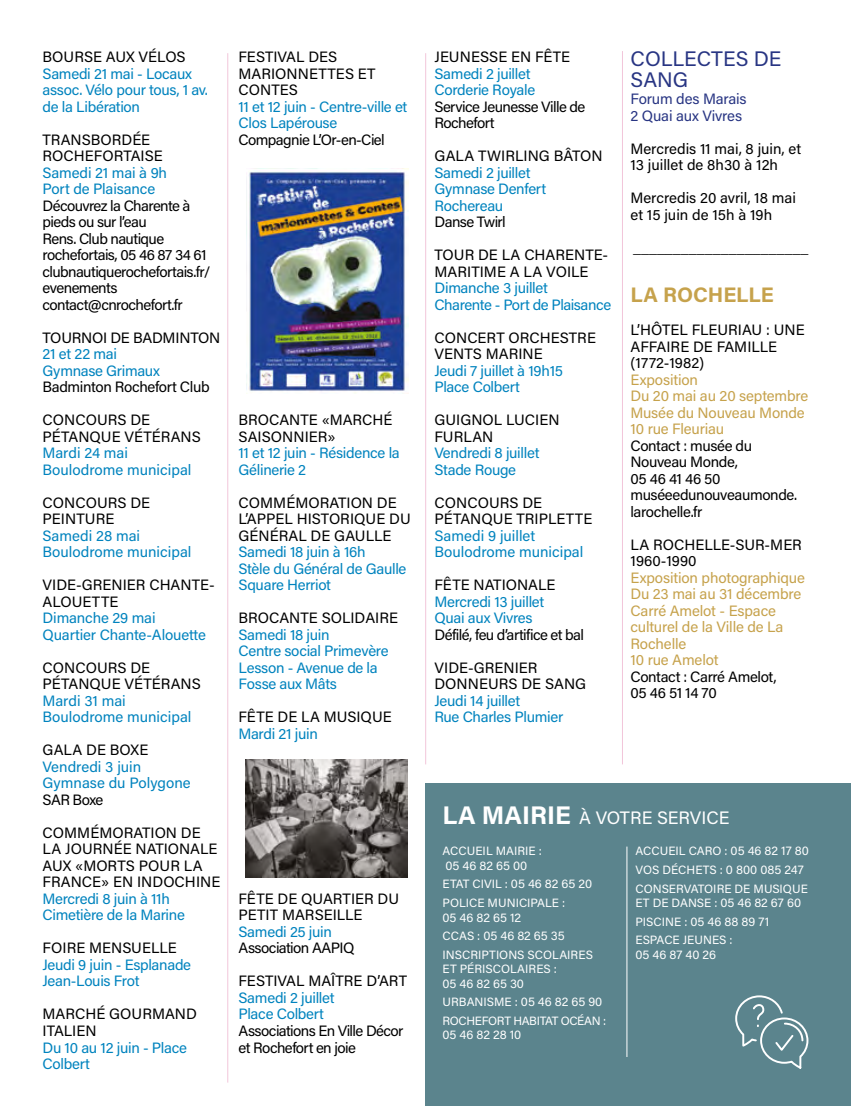
<style>
.page{position:relative;width:851px;height:1106px;background:#fff}
.page>*{position:absolute;margin:0;border:0;box-sizing:border-box;transform-origin:0 0}
.t1{font:21px/21px "Acumin Pro";color:#283583}
.t2{font:700 21px "Acumin Pro";color:#c6a24c}
.t3{font:18px "Acumin Pro";letter-spacing:-.005em;color:#fff}
.t4{font:15px/16.5px "Acumin Pro";color:#000}
.t5{font:15px/16.5px "Acumin Pro";letter-spacing:-.02em;color:#0083be}
.t6{font:15px/16.5px "Acumin Pro";letter-spacing:-.04em;color:#000}
.t7{font:15px/16.5px "Acumin Pro";letter-spacing:-.01em;color:#c6a24c}
.t8{font:15px/16.5px "Acumin Pro";color:#0083be}
.t9{font:15px/16.5px "Acumin Pro";letter-spacing:-.025em;color:#000}
.t10{font:15px/16.5px "Acumin Pro";letter-spacing:-.01em;color:#283583}
.t11{font:15px "Acumin Pro";letter-spacing:-.02em;color:#000}
.t12{font:15px "Acumin Pro";letter-spacing:-.045em;color:#000}
.t13{font:12px/18.6px "Acumin Pro";color:#fff}
.t14{font:12px/18.6px "Acumin Pro";letter-spacing:-.02em;color:#fff}
.s1{font-weight:700;font-size:25.5px}
</style>
<div class="page">
<div style="left:425px;top:783px;width:425px;height:323px;background:#5b848d"></div>
<hr style="left:626px;top:846px;width:1px;height:211px;background:#fff">
<svg style="left:735px;top:995px;width:74px;height:74px"></svg>
<hr style="left:425px;top:53px;width:1px;height:711px;background:#f2c6da">
<hr style="left:227px;top:53px;width:1px;height:1029px;background:#f2c6da">
<hr style="left:622px;top:51px;width:1px;height:713px;background:#f2c6da">
<img style="left:246px;top:168px;width:162px;height:226px">
<img style="left:245px;top:759px;width:162px;height:118px">
<p class="t4" style="left:43px;top:48px;width:145px">BOURSE AUX VÉLOS</p>
<p class="t5" style="left:43px;top:64px;width:167px">Samedi 21 mai - Locaux assoc. Vélo pour tous, 1 av. de la Libération</p>
<p class="t4" style="left:43px;top:130px;width:122px">TRANSBORDÉE<br>ROCHEFORTAISE</p>
<p class="t5" style="left:43px;top:163px;width:126px">Samedi 21 mai à 9h<br>Port de Plaisance</p>
<p class="t6" style="left:43px;top:196px;width:169px">Découvrez la Charente à pieds ou sur l’eau<br>Rens. Club nautique rochefortais, 05 46 87 34 61 clubnautiquerochefortais.fr/ evenements contact@cnrochefort.fr</p>
<p class="t11" style="left:43px;top:327px;width:179px">TOURNOI DE BADMINTON</p>
<p class="t5" style="left:43px;top:345px;width:119px">21 et 22 mai<br>Gymnase Grimaux</p>
<p class="t9" style="left:43px;top:378px;width:168px">Badminton Rochefort Club</p>
<p class="t4" style="left:43px;top:411px;width:160px">CONCOURS DE<br>PÉTANQUE VÉTÉRANS</p>
<p class="t8" style="left:43px;top:444px;width:150px">Mardi 24 mai<br>Boulodrome municipal</p>
<p class="t4" style="left:43px;top:493px;width:109px">CONCOURS DE<br>PEINTURE</p>
<p class="t8" style="left:43px;top:526px;width:150px">Samedi 28 mai<br>Boulodrome municipal</p>
<p class="t4" style="left:43px;top:576px;width:174px">VIDE-GRENIER CHANTE-<br>ALOUETTE</p>
<p class="t5" style="left:43px;top:609px;width:165px">Dimanche 29 mai<br>Quartier Chante-Alouette</p>
<p class="t4" style="left:43px;top:658px;width:160px">CONCOURS DE<br>PÉTANQUE VÉTÉRANS</p>
<p class="t8" style="left:43px;top:691px;width:150px">Mardi 31 mai<br>Boulodrome municipal</p>
<p class="t4" style="left:43px;top:741px;width:107px">GALA DE BOXE</p>
<p class="t8" style="left:43px;top:757px;width:150px">Vendredi 3 juin<br>Gymnase du Polygone</p>
<p class="t4" style="left:43px;top:790px;width:62px">SAR Boxe</p>
<p class="t4" style="left:43px;top:823px;width:179px">COMMÉMORATION DE<br>LA JOURNÉE NATIONALE<br>AUX «MORTS POUR LA<br>FRANCE» EN INDOCHINE</p>
<p class="t5" style="left:43px;top:889px;width:144px">Mercredi 8 juin à 11h<br>Cimetière de la Marine</p>
<p class="t4" style="left:43px;top:939px;width:136px">FOIRE MENSUELLE</p>
<p class="t5" style="left:43px;top:955px;width:150px">Jeudi 9 juin - Esplanade<br>Jean-Louis Frot</p>
<p class="t4" style="left:43px;top:1005px;width:156px">MARCHÉ GOURMAND<br>ITALIEN</p>
<p class="t5" style="left:43px;top:1038px;width:146px">Du 10 au 12 juin - Place<br>Colbert</p>
<p class="t4" style="left:238px;top:48px;width:139px">FESTIVAL DES<br>MARIONNETTES ET<br>CONTES</p>
<p class="t5" style="left:238px;top:97px;width:170px">11 et 12 juin - Centre-ville et<br>Clos Lapérouse</p>
<p class="t6" style="left:238px;top:130px;width:148px">Compagnie L’Or-en-Ciel</p>
<p class="t4" style="left:238px;top:411px;width:155px">BROCANTE «MARCHÉ<br>SAISONNIER»</p>
<p class="t5" style="left:238px;top:444px;width:163px">11 et 12 juin - Résidence la<br>Gélinerie 2</p>
<p class="t4" style="left:238px;top:493px;width:174px">COMMÉMORATION DE<br>L’APPEL HISTORIQUE DU<br>GÉNÉRAL DE GAULLE</p>
<p class="t5" style="left:238px;top:543px;width:169px">Samedi 18 juin à 16h<br>Stèle du Général de Gaulle<br>Square Herriot</p>
<p class="t4" style="left:238px;top:609px;width:161px">BROCANTE SOLIDAIRE</p>
<p class="t5" style="left:238px;top:625px;width:151px">Samedi 18 juin<br>Centre social Primevère<br>Lesson - Avenue de la<br>Fosse aux Mâts</p>
<p class="t4" style="left:238px;top:708px;width:155px">FÊTE DE LA MUSIQUE</p>
<p class="t5" style="left:238px;top:724px;width:81px">Mardi 21 juin</p>
<p class="t4" style="left:238px;top:889px;width:162px">FÊTE DE QUARTIER DU<br>PETIT MARSEILLE</p>
<p class="t5" style="left:238px;top:922px;width:95px">Samedi 25 juin</p>
<p class="t6" style="left:238px;top:939px;width:117px">Association AAPIQ</p>
<p class="t4" style="left:238px;top:972px;width:170px">FESTIVAL MAÎTRE D’ART</p>
<p class="t5" style="left:238px;top:988px;width:98px">Samedi 2 juillet<br>Place Colbert</p>
<p class="t6" style="left:238px;top:1021px;width:166px">Associations En Ville Décor et Rochefort en joie</p>
<p class="t4" style="left:434px;top:48px;width:137px">JEUNESSE EN FÊTE</p>
<p class="t5" style="left:434px;top:64px;width:102px">Samedi 2 juillet<br>Corderie Royale</p>
<p class="t6" style="left:434px;top:97px;width:152px">Service Jeunesse Ville de<br>Rochefort</p>
<p class="t4" style="left:434px;top:147px;width:169px">GALA TWIRLING BÂTON</p>
<p class="t5" style="left:434px;top:163px;width:113px">Samedi 2 juillet<br>Gymnase Denfert<br>Rochereau</p>
<p class="t12" style="left:434px;top:211px;width:73px">Danse Twirl</p>
<p class="t4" style="left:434px;top:246px;width:175px">TOUR DE LA CHARENTE-<br>MARITIME A LA VOILE</p>
<p class="t5" style="left:434px;top:279px;width:178px">Dimanche 3 juillet<br>Charente - Port de Plaisance</p>
<p class="t4" style="left:434px;top:328px;width:163px">CONCERT ORCHESTRE<br>VENTS MARINE</p>
<p class="t5" style="left:434px;top:361px;width:130px">Jeudi 7 juillet à 19h15<br>Place Colbert</p>
<p class="t4" style="left:434px;top:411px;width:126px">GUIGNOL LUCIEN<br>FURLAN</p>
<p class="t5" style="left:434px;top:444px;width:106px">Vendredi 8 juillet<br>Stade Rouge</p>
<p class="t4" style="left:434px;top:493px;width:159px">CONCOURS DE<br>PÉTANQUE TRIPLETTE</p>
<p class="t8" style="left:434px;top:526px;width:150px">Samedi 9 juillet<br>Boulodrome municipal</p>
<p class="t4" style="left:434px;top:576px;width:122px">FÊTE NATIONALE</p>
<p class="t5" style="left:434px;top:592px;width:111px">Mercredi 13 juillet<br>Quai aux Vivres</p>
<p class="t6" style="left:434px;top:625px;width:151px">Défilé, feu d’artifice et bal</p>
<p class="t4" style="left:434px;top:658px;width:153px">VIDE-GRENIER<br>DONNEURS DE SANG</p>
<p class="t5" style="left:434px;top:691px;width:130px">Jeudi 14 juillet<br>Rue Charles Plumier</p>
<h1 class="t1" style="left:630px;top:48px;width:152px">COLLECTES DE<br>SANG</h1>
<p class="t10" style="left:630px;top:90px;width:118px">Forum des Marais<br>2 Quai aux Vivres</p>
<p class="t4" style="left:630px;top:139px;width:172px">Mercredis 11 mai, 8 juin, et<br>13 juillet de 8h30 à 12h</p>
<p class="t4" style="left:630px;top:189px;width:167px">Mercredis 20 avril, 18 mai et 15 juin de 15h à 19h</p>
<p class="t4" style="left:633px;top:238px;width:177px">______________________</p>
<h1 class="t2" style="left:630px;top:280px;width:145px">LA ROCHELLE</h1>
<p class="t4" style="left:630px;top:321px;width:176px">L’HÔTEL FLEURIAU : UNE<br>AFFAIRE DE FAMILLE (1772-1982)</p>
<p class="t7" style="left:630px;top:370px;width:179px">Exposition<br>Du 20 mai au 20 septembre<br>Musée du Nouveau Monde<br>10 rue Fleuriau</p>
<p class="t9" style="left:630px;top:436px;width:168px">Contact : musée du<br>Nouveau Monde,<br>05 46 41 46 50 muséeedunouveaumonde. larochelle.fr</p>
<p class="t4" style="left:630px;top:535px;width:173px">LA ROCHELLE-SUR-MER<br>1960-1990</p>
<p class="t7" style="left:630px;top:568px;width:176px">Exposition photographique<br>Du 23 mai au 31 décembre<br>Carré Amelot - Espace culturel de la Ville de La<br>Rochelle<br>10 rue Amelot</p>
<p class="t9" style="left:630px;top:667px;width:148px">Contact : Carré Amelot,<br>05 46 51 14 70</p>
<p class="t3" style="left:442px;top:805px;width:288px"><span class="s1">LA MAIRIE</span> À VOTRE SERVICE</p>
<p class="t13" style="left:442px;top:843px;width:101px;line-height:14.4px">ACCUEIL MAIRIE :<br>05 46 82 65 00</p>
<p class="t13" style="left:442px;top:874px;width:151px">ETAT CIVIL : 05 46 82 65 20<br>POLICE MUNICIPALE :</p>
<p class="t13" style="left:442px;top:907px;width:152px">05 46 82 65 12<br>CCAS : 05 46 82 65 35<br>INSCRIPTIONS SCOLAIRES</p>
<p class="t13" style="left:442px;top:961px;width:116px;line-height:14.4px">ET PÉRISCOLAIRES :<br>05 46 82 65 30</p>
<p class="t14" style="left:442px;top:992px;width:165px">URBANISME : 05 46 82 65 90<br>ROCHEFORT HABITAT OCÉAN :</p>
<p class="t13" style="left:442px;top:1025px;width:80px">05 46 82 28 10</p>
<p class="t13" style="left:635px;top:841px;width:175px">ACCUEIL CARO : 05 46 82 17 80<br>VOS DÉCHETS : 0 800 085 247<br>CONSERVATOIRE DE MUSIQUE</p>
<p class="t13" style="left:635px;top:893px;width:167px">ET DE DANSE : 05 46 82 67 60<br>PISCINE : 05 46 88 89 71<br>ESPACE JEUNES :</p>
<p class="t13" style="left:635px;top:944px;width:82px">05 46 87 40 26</p>
</div>
